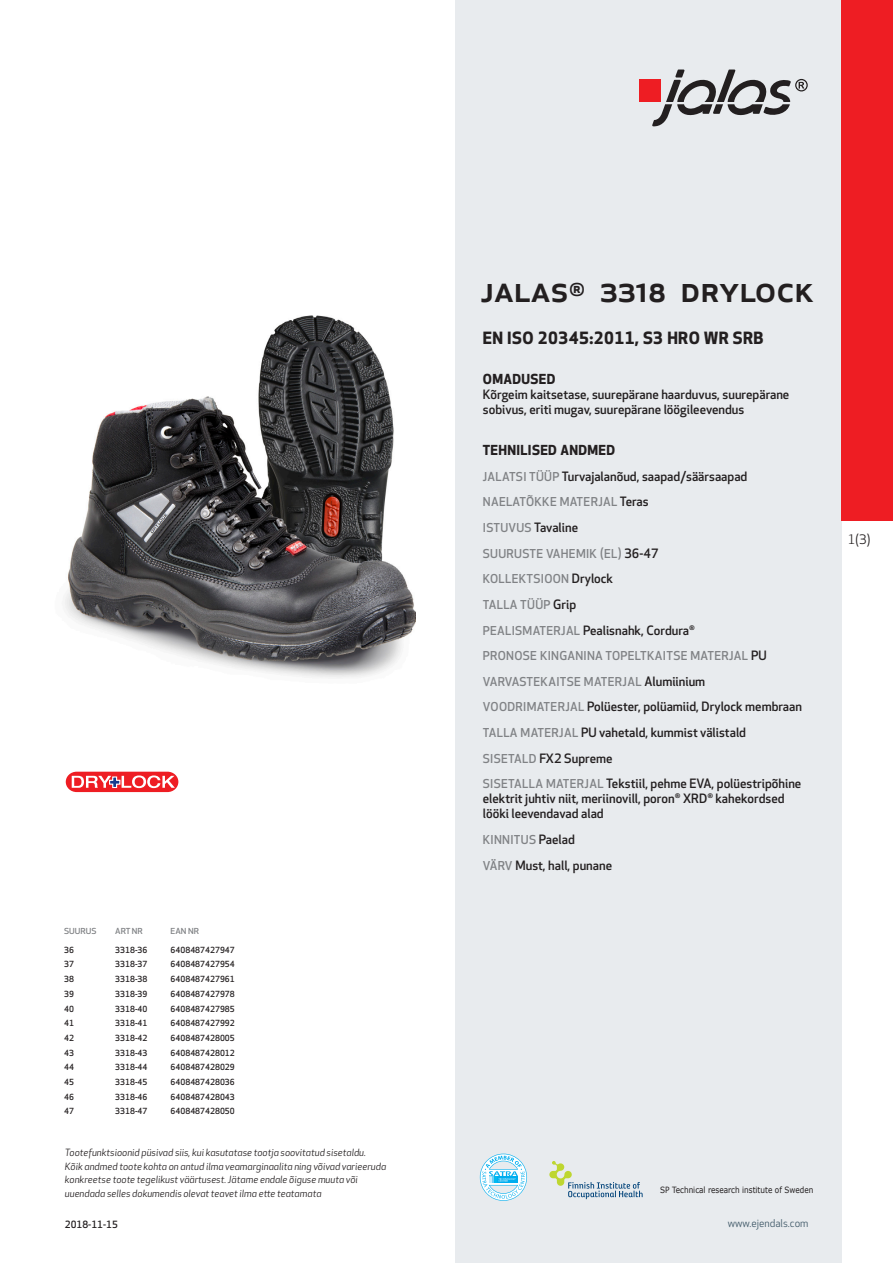
<style>
.page{position:relative;width:893px;height:1263px;background:#fff}
.page>*{position:absolute;margin:0;border:0;box-sizing:border-box;transform-origin:0 0}
.prodname{font:500 36px "Apex New";color:#231f20}
.Funktion_body{font:700 16.5px "Apex New";letter-spacing:.025em;color:#231f20}
.Funktion_body-2{font:700 13.5px "Apex New";letter-spacing:.025em;color:#231f20}
.t1{font:12.75px "Apex New";color:#231f20}
.Funktion_body-3{font:500 12.6px/15px "Apex New";color:#231f20}
.Funktion_body-4{font:500 12px "Apex New";letter-spacing:.025em;color:#808285}
.t2{font:10.5px "Apex New";color:#405968}
.t3{font:italic 9.75px/13.5px "Apex New";color:#231f20}
.Sidfot_datum{font:500 9.75px "Apex New";color:#231f20}
.t4{font:8.55px "Verdana";color:#231f20;scale:.85 1}
.ArticleTable_body{font:500 8.25px "Apex New";color:#231f20}
.ArticeTable_header{font:500 8.1px "Apex New";color:#808285;scale:1.06 1}
.s1{font-size:12px;color:#808285}
.s2{font-size:12.6px;color:#231f20}
</style>
<div class="page">
<div style="left:455px;top:0;width:387px;height:1263px;background:#e8ebee"></div>
<svg style="left:549px;top:1161px;width:94px;height:38px"></svg>
<svg style="left:480px;top:1154px;width:47px;height:47px"></svg>
<div style="left:639px;top:80px;width:22px;height:22px;background:#ee1d23"></div>
<svg style="left:652px;top:70px;width:156px;height:56px"></svg>
<div style="left:842px;top:0;width:51px;height:520px;background:#ee1d23"></div>
<img style="left:64px;top:316px;width:351px;height:362px">
<svg style="left:65px;top:771px;width:114px;height:22px"></svg>
<p class="ArticeTable_header" style="left:64px;top:925px;width:32px">SUURUS</p>
<p class="ArticeTable_header" style="left:115px;top:925px;width:28px">ART NR</p>
<p class="ArticeTable_header" style="left:171px;top:925px;width:28px">EAN NR</p>
<p class="ArticleTable_body" style="left:64px;top:944px;width:11px">36</p>
<p class="ArticleTable_body" style="left:115px;top:944px;width:34px">3318-36</p>
<p class="ArticleTable_body" style="left:171px;top:944px;width:66px">6408487427947</p>
<p class="ArticleTable_body" style="left:64px;top:959px;width:11px">37</p>
<p class="ArticleTable_body" style="left:115px;top:959px;width:34px">3318-37</p>
<p class="ArticleTable_body" style="left:171px;top:959px;width:66px">6408487427954</p>
<p class="ArticleTable_body" style="left:64px;top:973px;width:11px">38</p>
<p class="ArticleTable_body" style="left:115px;top:973px;width:34px">3318-38</p>
<p class="ArticleTable_body" style="left:171px;top:973px;width:66px">6408487427961</p>
<p class="ArticleTable_body" style="left:64px;top:988px;width:11px">39</p>
<p class="ArticleTable_body" style="left:115px;top:988px;width:34px">3318-39</p>
<p class="ArticleTable_body" style="left:171px;top:988px;width:66px">6408487427978</p>
<p class="ArticleTable_body" style="left:64px;top:1003px;width:11px">40</p>
<p class="ArticleTable_body" style="left:115px;top:1003px;width:34px">3318-40</p>
<p class="ArticleTable_body" style="left:171px;top:1003px;width:66px">6408487427985</p>
<p class="ArticleTable_body" style="left:64px;top:1018px;width:11px">41</p>
<p class="ArticleTable_body" style="left:115px;top:1018px;width:34px">3318-41</p>
<p class="ArticleTable_body" style="left:171px;top:1018px;width:66px">6408487427992</p>
<p class="ArticleTable_body" style="left:64px;top:1032px;width:11px">42</p>
<p class="ArticleTable_body" style="left:115px;top:1032px;width:34px">3318-42</p>
<p class="ArticleTable_body" style="left:171px;top:1032px;width:66px">6408487428005</p>
<p class="ArticleTable_body" style="left:64px;top:1047px;width:11px">43</p>
<p class="ArticleTable_body" style="left:115px;top:1047px;width:34px">3318-43</p>
<p class="ArticleTable_body" style="left:171px;top:1047px;width:66px">6408487428012</p>
<p class="ArticleTable_body" style="left:64px;top:1062px;width:11px">44</p>
<p class="ArticleTable_body" style="left:115px;top:1062px;width:34px">3318-44</p>
<p class="ArticleTable_body" style="left:171px;top:1062px;width:66px">6408487428029</p>
<p class="ArticleTable_body" style="left:64px;top:1076px;width:11px">45</p>
<p class="ArticleTable_body" style="left:115px;top:1076px;width:34px">3318-45</p>
<p class="ArticleTable_body" style="left:171px;top:1076px;width:66px">6408487428036</p>
<p class="ArticleTable_body" style="left:64px;top:1091px;width:11px">46</p>
<p class="ArticleTable_body" style="left:115px;top:1091px;width:34px">3318-46</p>
<p class="ArticleTable_body" style="left:171px;top:1091px;width:66px">6408487428043</p>
<p class="ArticleTable_body" style="left:64px;top:1106px;width:11px">47</p>
<p class="ArticleTable_body" style="left:115px;top:1106px;width:34px">3318-47</p>
<p class="ArticleTable_body" style="left:171px;top:1106px;width:66px">6408487428050</p>
<p class="t3" style="left:65px;top:1146px;width:323px">Tootefunktsioonid püsivad siis, kui kasutatase tootja soovitatud sisetaldu.<br>Kõik andmed toote kohta on antud ilma veamarginaalita ning võivad varieeruda konkreetse toote tegelikust väärtusest. Jätame endale õiguse muuta või uuendada selles dokumendis olevat teavet ilma ette teatamata</p>
<p class="Sidfot_datum" style="left:65px;top:1218px;width:54px">2018-11-15</p>
<p class="prodname" style="left:480px;top:265px;width:335px">JALAS<sup>®</sup> 3318 Drylock</p>
<p class="Funktion_body" style="left:483px;top:326px;width:282px">EN ISO 20345:2011, S3 HRO WR SRB</p>
<p class="Funktion_body-2" style="left:483px;top:370px;width:74px">OMADUSED</p>
<p class="Funktion_body-3" style="left:483px;top:387px;width:308px">Kõrgeim kaitsetase, suurepärane haarduvus, suurepärane sobivus, eriti mugav, suurepärane löögileevendus</p>
<p class="Funktion_body-2" style="left:483px;top:440px;width:134px">TEHNILISED ANDMED</p>
<p class="Funktion_body-3" style="left:483px;top:468px;width:266px"><span class="s1">JALATSI TÜÜP</span> Turvajalanõud, saapad/säärsaapad</p>
<p class="Funktion_body-4" style="left:483px;top:494px;width:167px">NAELATÕKKE MATERJAL <span class="s2">Teras</span></p>
<p class="Funktion_body-3" style="left:483px;top:520px;width:97px"><span class="s1">ISTUVUS</span> Tavaline</p>
<p class="Funktion_body-4" style="left:483px;top:545px;width:177px">SUURUSTE VAHEMIK (EL) <span class="s2">36-47</span></p>
<p class="Funktion_body-4" style="left:483px;top:571px;width:132px">KOLLEKTSIOON <span class="s2">Drylock</span></p>
<p class="Funktion_body-4" style="left:483px;top:596px;width:95px">TALLA TÜÜP <span class="s2">Grip</span></p>
<p class="Funktion_body-3" style="left:483px;top:622px;width:214px"><span class="s1">PEALISMATERJAL</span> Pealisnahk, Cordura<sup>®</sup></p>
<p class="Funktion_body-4" style="left:483px;top:648px;width:285px">PRONOSE KINGANINA TOPELTKAITSE MATERJAL <span class="s2">PU</span></p>
<p class="Funktion_body-4" style="left:483px;top:673px;width:224px">VARVASTEKAITSE MATERJAL <span class="s2">Alumiinium</span></p>
<p class="Funktion_body-3" style="left:483px;top:699px;width:321px"><span class="s1">VOODRIMATERJAL</span> Polüester, polüamiid, Drylock membraan</p>
<p class="Funktion_body-3" style="left:483px;top:725px;width:265px"><span class="s1">TALLA MATERJAL</span> PU vahetald, kummist välistald</p>
<p class="Funktion_body-3" style="left:483px;top:750px;width:131px"><span class="s1">SISETALD</span> FX2 Supreme</p>
<p class="Funktion_body-3" style="left:483px;top:776px;width:320px"><span class="s1">SISETALLA MATERJAL</span> Tekstiil, pehme EVA, polüestripõhine elektrit juhtiv niit, meriinovill, poron<sup>®</sup> XRD<sup>®</sup> kahekordsed lööki leevendavad alad</p>
<p class="Funktion_body-4" style="left:483px;top:831px;width:94px">KINNITUS <span class="s2">Paelad</span></p>
<p class="Funktion_body-3" style="left:483px;top:857px;width:131px"><span class="s1">VÄRV</span> Must, hall, punane</p>
<p class="t1" style="left:848px;top:531px;width:24px">1(3)</p>
<p class="t4" style="left:660px;top:1184px;width:182px">SP Technical research institute of Sweden</p>
<p class="t2" style="left:728px;top:1217px;width:82px">www.ejendals.com</p>
</div>
